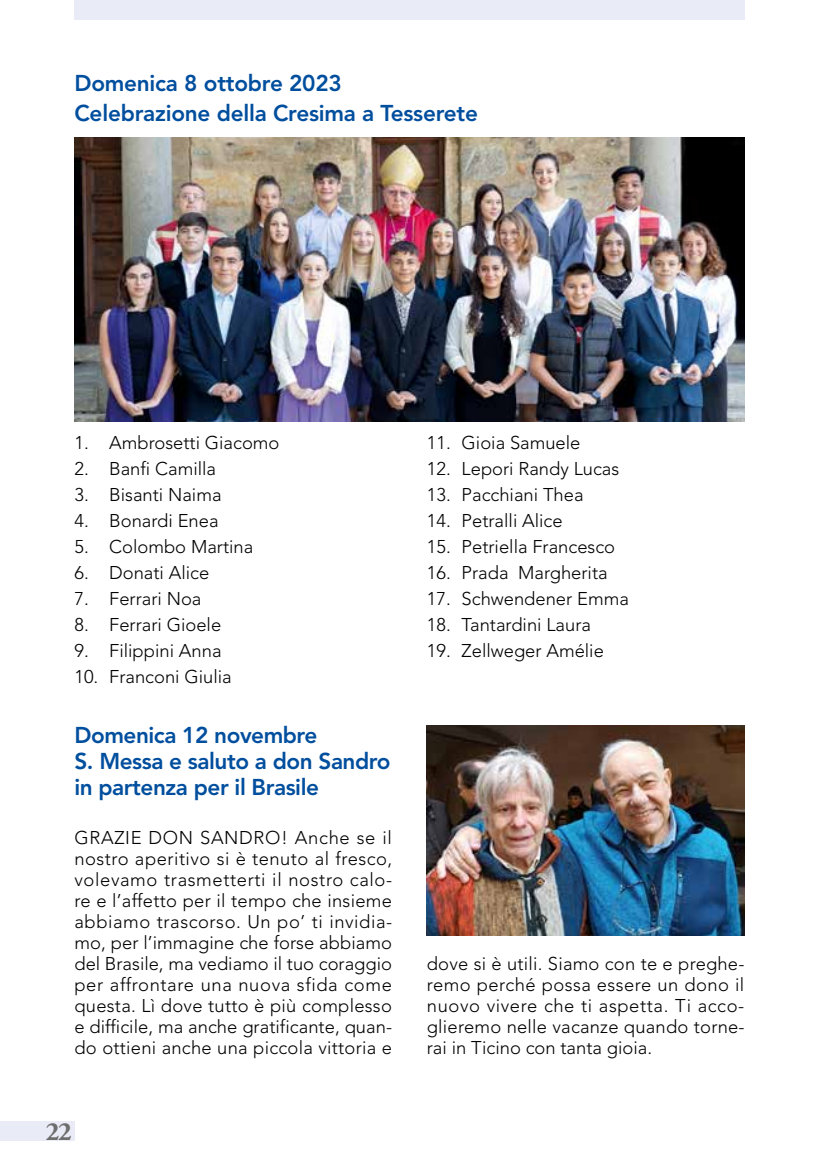
<style>
.page{position:relative;width:819px;height:1166px;background:#fff}
.page>*{position:absolute;margin:0;border:0;box-sizing:border-box;transform-origin:0 0}
.t1{font:700 26.25px "Adobe Garamond Pro";color:#6e6e6e}
.t2{font:800 22.75px/26.2px "Avenir";letter-spacing:-.02em;color:#004e9e}
.t3{font:300 18.38px/21px "Avenir";color:#000;text-align:justify}
</style>
<div class="page">
<div style="left:74px;top:0;width:670px;height:20px;background:#e9ebf7"></div>
<div style="left:0;top:1121px;width:74px;height:20px;background:#e9ebf7"></div>
<img style="left:74px;top:137px;width:670px;height:285px">
<img style="left:427px;top:725px;width:317px;height:210px">
<p class="t2" style="left:74px;top:69px;width:405px;line-height:29.8px">Domenica 8 ottobre 2023<br>Celebrazione della Cresima a Tesserete</p>
<p class="t3" style="left:74px;top:432px;width:206px">1. Ambrosetti Giacomo</p>
<p class="t3" style="left:74px;top:458px;width:143px">2. Banfi Camilla</p>
<p class="t3" style="left:74px;top:484px;width:149px">3. Bisanti Naima</p>
<p class="t3" style="left:74px;top:510px;width:146px">4. Bonardi Enea</p>
<p class="t3" style="left:74px;top:536px;width:180px">5. Colombo Martina</p>
<p class="t3" style="left:74px;top:562px;width:136px">6. Donati Alice</p>
<p class="t3" style="left:74px;top:588px;width:128px">7. Ferrari Noa</p>
<p class="t3" style="left:74px;top:614px;width:148px">8. Ferrari Gioele</p>
<p class="t3" style="left:74px;top:640px;width:148px">9. Filippini Anna</p>
<p class="t3" style="left:74px;top:666px;width:159px">10. Franconi Giulia</p>
<p class="t2" style="left:74px;top:722px;width:317px">Domenica 12 novembre<br>S. Messa e saluto a don Sandro in partenza per il Brasile</p>
<p class="t3" style="left:74px;top:827px;width:319px">GRAZIE DON SANDRO! Anche se il nostro aperitivo si è tenuto al fresco, volevamo trasmetterti il nostro calo&shy;re e l’affetto per il tempo che insieme abbiamo trascorso. Un po’ ti invidia&shy;mo, per l’immagine che forse abbiamo del Brasile, ma vediamo il tuo coraggio per affrontare una nuova sfida come questa. Lì dove tutto è più complesso e difficile, ma anche gratificante, quan&shy;do ottieni anche una piccola vittoria e</p>
<h1 class="t1" style="left:46px;top:1116px;width:28px">22</h1>
<p class="t3" style="left:427px;top:433px;width:155px">11. Gioia Samuele</p>
<p class="t3" style="left:427px;top:458px;width:194px">12. Lepori Randy Lucas</p>
<p class="t3" style="left:427px;top:484px;width:158px">13. Pacchiani Thea</p>
<p class="t3" style="left:427px;top:510px;width:137px">14. Petralli Alice</p>
<p class="t3" style="left:427px;top:536px;width:190px">15. Petriella Francesco</p>
<p class="t3" style="left:427px;top:562px;width:182px">16. Prada Margherita</p>
<p class="t3" style="left:427px;top:588px;width:203px">17. Schwendener Emma</p>
<p class="t3" style="left:427px;top:614px;width:166px">18. Tantardini Laura</p>
<p class="t3" style="left:427px;top:640px;width:178px">19. Zellweger Amélie</p>
<p class="t3" style="left:427px;top:953px;width:319px">dove si è utili. Siamo con te e preghe&shy;remo perché possa essere un dono il nuovo vivere che ti aspetta. Ti acco&shy;glieremo nelle vacanze quando torne&shy;rai in Ticino con tanta gioia.</p>
</div>
